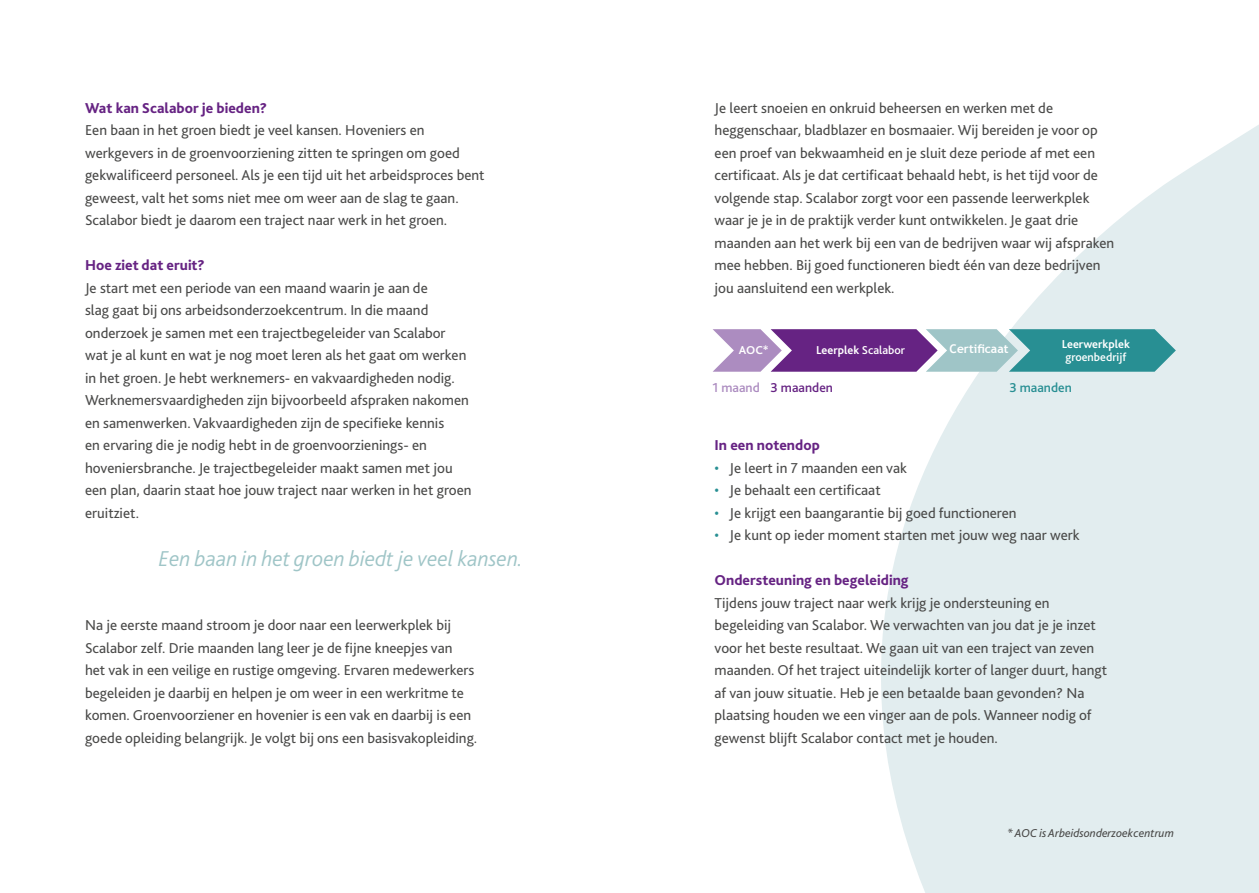
<style>
.page{position:relative;width:1259px;height:893px;background:#fff}
.page>*{position:absolute;margin:0;border:0;box-sizing:border-box;transform-origin:0 0}
.t1{font:italic 300 22.5px "Bliss 2";color:#9fc5c7}
.t2{font:15px/22.5px "Bliss 2";color:#4a4a49}
.t3{font:800 15px "Bliss 2";color:#662383}
.t4{font:500 13.5px "Bliss 2";color:#662383}
.t5{font:500 13.5px "Bliss 2";color:#288f93}
.t6{font:700 12px "Bliss 2";color:#fff}
.t7{font:italic 12px "Bliss 2";color:#4a4a49}
.t8{font:500 12px "Bliss 2";color:#fff}
.t9{font:700 12px "Trebuchet MS";color:#fff}
.s1{font-weight:500}
.s2{color:#ac8cc0}
.s3{color:#288f93}
</style>
<div class="page">
<svg style="left:881px;top:125px;width:378px;height:768px;fill:#e2edef"></svg>
<svg style="left:713px;top:329px;width:462px;height:43px;background:#7382a6"></svg>
<p class="t3" style="left:85px;top:98px;width:184px">Wat kan Scalabor je bieden?</p>
<p class="t2" style="left:85px;top:118px;width:401px">Een baan in het groen biedt je veel kansen. Hoveniers en werkgevers in de groenvoorziening zitten te springen om goed gekwalificeerd personeel. Als je een tijd uit het arbeidsproces bent geweest, valt het soms niet mee om weer aan de slag te gaan.<br>Scalabor biedt je daarom een traject naar werk in het groen.</p>
<p class="t3" style="left:85px;top:256px;width:121px">Hoe ziet dat eruit?</p>
<p class="t2" style="left:85px;top:276px;width:388px">Je start met een periode van een maand waarin je aan de<br>slag gaat bij ons arbeidsonderzoekcentrum. In die maand onderzoek je samen met een trajectbegeleider van Scalabor wat je al kunt en wat je nog moet leren als het gaat om werken in het groen. Je hebt werknemers- en vakvaardigheden nodig.<br>Werknemersvaardigheden zijn bijvoorbeeld afspraken nakomen en samenwerken. Vakvaardigheden zijn de specifieke kennis<br>en ervaring die je nodig hebt in de groenvoorzienings- en hoveniersbranche. Je trajectbegeleider maakt samen met jou een plan, daarin staat hoe jouw traject naar werken in het groen eruitziet.</p>
<h1 class="t1" style="left:159px;top:545px;width:366px">Een baan in het groen biedt je veel kansen.</h1>
<p class="t2" style="left:85px;top:613px;width:394px">Na je eerste maand stroom je door naar een leerwerkplek bij Scalabor zelf. Drie maanden lang leer je de fijne kneepjes van<br>het vak in een veilige en rustige omgeving. Ervaren medewerkers begeleiden je daarbij en helpen je om weer in een werkritme te komen. Groenvoorziener en hovenier is een vak en daarbij is een goede opleiding belangrijk. Je volgt bij ons een basisvakopleiding.</p>
<p class="t2" style="left:714px;top:96px;width:401px">Je leert snoeien en onkruid beheersen en werken met de heggenschaar, bladblazer en bosmaaier. Wij bereiden je voor op een proef van bekwaamheid en je sluit deze periode af met een certificaat. Als je dat certificaat behaald hebt, is het tijd voor de volgende stap. Scalabor zorgt voor een passende leerwerkplek waar je je in de praktijk verder kunt ontwikkelen. Je gaat drie maanden aan het werk bij een van de bedrijven waar wij afspraken mee hebben. Bij goed functioneren biedt één van deze bedrijven jou aansluitend een werkplek.</p>
<p class="t6" style="left:739px;top:343px;width:31px">AOC*</p>
<p class="t6" style="left:1061px;top:336px;width:70px">Leerwerkplek</p>
<p class="t8" style="left:1065px;top:350px;width:62px">groenbedrijf</p>
<p class="t6" style="left:816px;top:343px;width:90px">Leerplek <span class="s1">Scalabor</span></p>
<p class="t9" style="left:949px;top:342px;width:60px">Certificaat</p>
<p class="t4" style="left:712px;top:379px;width:122px"><span class="s2">1 maand</span> 3 maanden</p>
<p class="t5" style="left:1009px;top:379px;width:64px">3 maanden</p>
<p class="t3" style="left:714px;top:436px;width:107px">In een notendop</p>
<p class="t2" style="left:714px;top:456px;width:194px"><span class="s3">•</span> Je leert in 7 maanden een vak</p>
<p class="t2" style="left:714px;top:478px;width:168px"><span class="s3">•</span> Je behaalt een certificaat</p>
<p class="t2" style="left:714px;top:501px;width:303px"><span class="s3">•</span> Je krijgt een baangarantie bij goed functioneren</p>
<p class="t2" style="left:714px;top:523px;width:366px"><span class="s3">•</span> Je kunt op ieder moment starten met jouw weg naar werk</p>
<p class="t3" style="left:714px;top:571px;width:196px">Ondersteuning en begeleiding</p>
<p class="t2" style="left:714px;top:591px;width:394px">Tijdens jouw traject naar werk krijg je ondersteuning en begeleiding van Scalabor. We verwachten van jou dat je je inzet voor het beste resultaat. We gaan uit van een traject van zeven maanden. Of het traject uiteindelijk korter of langer duurt, hangt af van jouw situatie. Heb je een betaalde baan gevonden? Na plaatsing houden we een vinger aan de pols. Wanneer nodig of gewenst blijft Scalabor contact met je houden.</p>
<p class="t7" style="left:1007px;top:826px;width:168px">* AOC is Arbeidsonderzoekcentrum</p>
</div>
